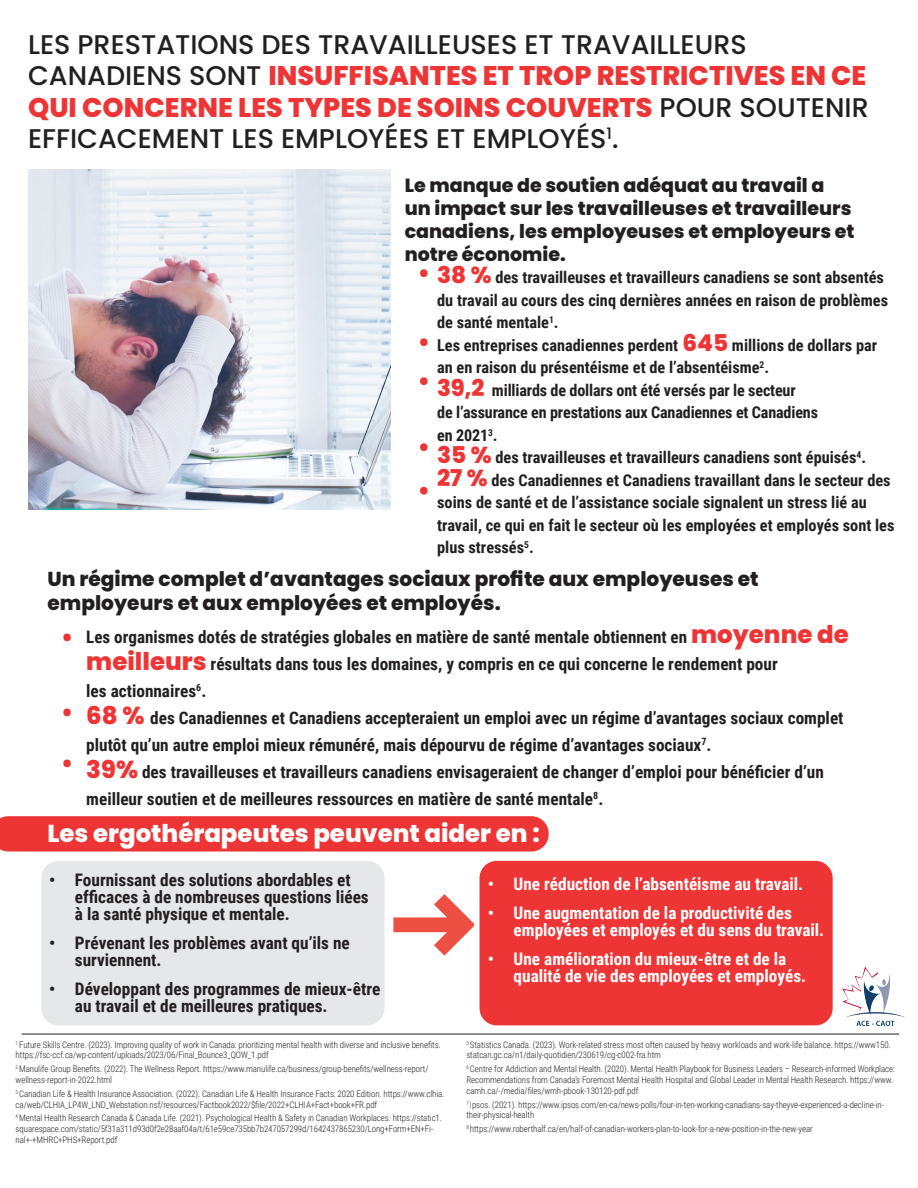
<style>
.page{position:relative;width:918px;height:1188px;background:#fff}
.page>*{position:absolute;margin:0;border:0;box-sizing:border-box;transform-origin:0 0}
.t1{font:500 27px/31.5px "Poppins";color:#231f20}
.t2{font:800 24.45px "Poppins";color:#fff}
.t3{font:800 20.1px/24.2px "Poppins";color:#231f20}
.t4{font:800 19.05px/22.8px "Poppins";color:#231f20}
.t5{font:700 17.25px/27px "Roboto Condensed";color:#231f20}
.t6{font:700 17.25px/17.2px "Roboto Condensed";color:#fff}
.t7{font:700 16.35px/22.5px "Roboto Condensed";color:#231f20}
.t8{font:300 9px/10.8px "Roboto Condensed";letter-spacing:-.01em;color:#231f20}
.s1{font-weight:800;color:#ee3536}
.s2{font-family:"Poppins";font-weight:800;font-size:23.1px;color:#ee3536}
.s3{font-family:"Poppins";font-weight:800;font-size:24.45px;color:#ee3536}
</style>
<div class="page">
<div style="left:480px;top:861px;width:353px;height:164px;background:#ee3536;border-radius:17px"></div>
<div style="left:41px;top:861px;width:343px;height:164px;background:#e6e7e9;border-radius:17px"></div>
<div style="left:0;top:816px;width:549px;height:36px;background:#ee3536"></div>
<hr style="left:22px;top:1034px;width:877px;height:1px;background:#231f20">
<img style="left:842px;top:967px;width:64px;height:58px">
<svg style="left:393px;top:894px;width:81px;height:62px"></svg>
<img style="left:28px;top:169px;width:363px;height:341px">
<svg style="left:63px;top:634px;width:8px;height:7px"></svg>
<svg style="left:63px;top:709px;width:8px;height:7px"></svg>
<svg style="left:63px;top:760px;width:8px;height:7px"></svg>
<svg style="left:420px;top:269px;width:7px;height:8px"></svg>
<svg style="left:420px;top:338px;width:7px;height:8px"></svg>
<svg style="left:420px;top:377px;width:7px;height:8px"></svg>
<svg style="left:420px;top:443px;width:7px;height:8px"></svg>
<svg style="left:420px;top:487px;width:7px;height:8px"></svg>
<h1 class="t1" style="left:28px;top:29px;width:842px">LES PRESTATIONS DES TRAVAILLEUSES ET TRAVAILLEURS CANADIENS SONT <span class="s1">INSUFFISANTES ET TROP RESTRICTIVES EN CE QUI CONCERNE LES TYPES DE SOINS COUVERTS</span> POUR SOUTENIR EFFICACEMENT LES EMPLOYÉES ET EMPLOYÉS<sup>1</sup>.</h1>
<h3 class="t4" style="left:405px;top:174px;width:451px">Le manque de soutien adéquat au travail a un impact sur les travailleuses et travailleurs canadiens, les employeuses et employeurs et notre économie.</h3>
<p class="t7" style="left:437px;top:266px;width:459px"><span class="s2">38 %</span> des travailleuses et travailleurs canadiens se sont absentés du travail au cours des cinq dernières années en raison de problèmes de santé mentale<sup>1</sup>.<br>Les entreprises canadiennes perdent <span class="s2">645</span> millions de dollars par an en raison du présentéisme et de l’absentéisme<sup>2</sup>.<br><span class="s2">39,2</span> milliards de dollars ont été versés par le secteur<br>de l’assurance en prestations aux Canadiennes et Canadiens<br>en 2021<sup>3</sup>.<br><span class="s2">35 %</span> des travailleuses et travailleurs canadiens sont épuisés<sup>4</sup>.<br><span class="s2">27 %</span> des Canadiennes et Canadiens travaillant dans le secteur des soins de santé et de l’assistance sociale signalent un stress lié au travail, ce qui en fait le secteur où les employées et employés sont les plus stressés<sup>5</sup>.</p>
<h3 class="t3" style="left:48px;top:567px;width:713px">Un régime complet d’avantages sociaux profite aux employeuses et employeurs et aux employées et employés.</h3>
<p class="t5" style="left:86px;top:623px;width:764px">Les organismes dotés de stratégies globales en matière de santé mentale obtiennent en <span class="s3">moyenne de meilleurs</span> résultats dans tous les domaines, y compris en ce qui concerne le rendement pour<br>les actionnaires<sup>6</sup>.<br><span class="s3">68 %</span> des Canadiennes et Canadiens accepteraient un emploi avec un régime d’avantages sociaux complet plutôt qu’un autre emploi mieux rémunéré, mais dépourvu de régime d’avantages sociaux<sup>7</sup>.<br><span class="s3">39%</span> des travailleuses et travailleurs canadiens envisageraient de changer d’emploi pour bénéficier d’un meilleur soutien et de meilleures ressources en matière de santé mentale<sup>8</sup>.</p>
<h2 class="t2" style="left:48px;top:819px;width:494px">Les ergothérapeutes peuvent aider en :</h2>
<h3 class="t5" style="left:75px;top:871px;width:295px;line-height:17.2px;text-indent:-26px">• Fournissant des solutions abordables et efficaces à de nombreuses questions liées à la santé physique et mentale.</h3>
<h3 class="t5" style="left:75px;top:934px;width:276px;line-height:17.2px;text-indent:-26px">• Prévenant les problèmes avant qu’ils ne surviennent.</h3>
<h3 class="t5" style="left:75px;top:980px;width:307px;line-height:17.2px;text-indent:-26px">• Développant des programmes de mieux-être au travail et de meilleures pratiques.</h3>
<h3 class="t6" style="left:488px;top:875px;width:317px">• Une réduction de l’absentéisme au travail.</h3>
<h3 class="t6" style="left:514px;top:903px;width:312px;text-indent:-26px">• Une augmentation de la productivité des employées et employés et du sens du travail.</h3>
<h3 class="t6" style="left:514px;top:949px;width:294px;text-indent:-26px">• Une amélioration du mieux-être et de la qualité de vie des employées et employés.</h3>
<p class="t8" style="left:16px;top:1039px;width:427px"><sup>1</sup> Future Skills Centre. (2023). Improving quality of work in Canada: prioritizing mental health with diverse and inclusive benefits. https://fsc-ccf.ca/wp-content/uploads/2023/06/Final_Bounce3_QOW_1.pdf</p>
<p class="t8" style="left:16px;top:1063px;width:414px"><sup>2</sup> Manulife Group Benefits. (2022). The Wellness Report. https://www.manulife.ca/business/group-benefits/wellness-report/ wellness-report-in-2022.html</p>
<p class="t8" style="left:16px;top:1088px;width:430px"><sup>3</sup> Canadian Life &amp; Health Insurance Association. (2022). Canadian Life &amp; Health Insurance Facts: 2020 Edition. https://www.clhia. ca/web/CLHIA_LP4W_LND_Webstation.nsf/resources/Factbook2022/$file/2022+CLHIA+Fact+book+FR.pdf</p>
<p class="t8" style="left:16px;top:1112px;width:428px"><sup>4</sup> Mental Health Research Canada &amp; Canada Life. (2021). Psychological Health &amp; Safety in Canadian Workplaces. https://static1. squarespace.com/static/5f31a311d93d0f2e28aaf04a/t/61e59ce735bb7b247057299d/1642437865230/Long+Form+EN+Fi&shy;nal+-+MHRC+PHS+Report.pdf</p>
<p class="t8" style="left:466px;top:1039px;width:426px"><sup>5</sup> Statistics Canada. (2023). Work-related stress most often caused by heavy workloads and work-life balance. https://www150. statcan.gc.ca/n1/daily-quotidien/230619/cg-c002-fra.htm</p>
<p class="t8" style="left:466px;top:1063px;width:430px"><sup>6</sup> Centre for Addiction and Mental Health. (2020). Mental Health Playbook for Business Leaders – Research-informed Workplace:<br>Recommendations from Canada’s Foremost Mental Health Hospital and Global Leader in Mental Health Research. https://www. camh.ca/-/media/files/wmh-pbook-130120-pdf.pdf</p>
<p class="t8" style="left:466px;top:1099px;width:419px"><sup>7</sup> Ipsos. (2021). https://www.ipsos.com/en-ca/news-polls/four-in-ten-working-canadians-say-theyve-experienced-a-decline-in&shy;their-physical-health</p>
<p class="t8" style="left:466px;top:1123px;width:348px"><sup>8</sup> https://www.roberthalf.ca/en/half-of-canadian-workers-plan-to-look-for-a-new-position-in-the-new-year</p>
</div>
